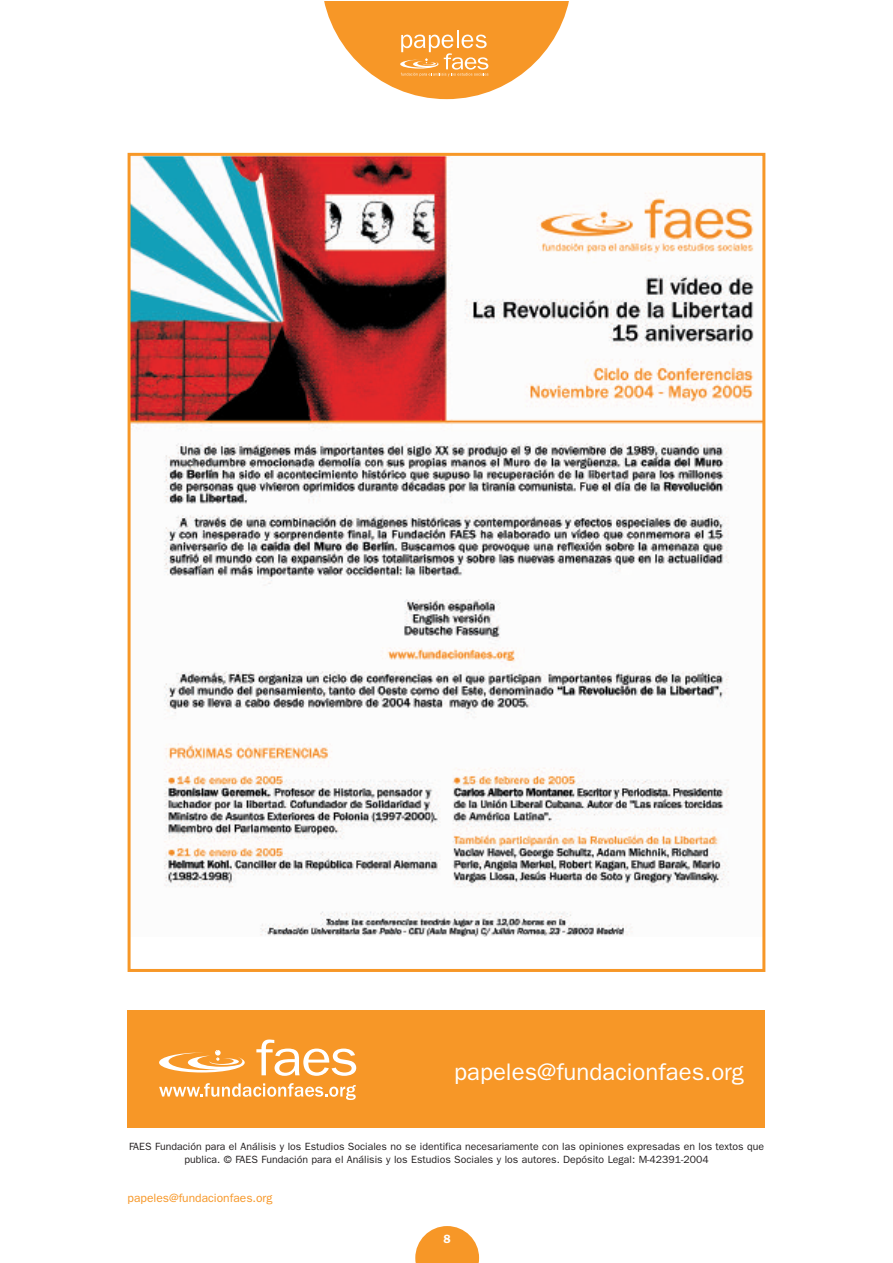
<style>
.page{position:relative;width:893px;height:1263px;background:#fff}
.page>*{position:absolute;margin:0;border:0;box-sizing:border-box;transform-origin:0 0}
.t1{font:24px "Franklin Gothic";color:#fff}
.t2{font:12px "Franklin Gothic";color:#f79727}
.t3{font:600 12px "Franklin Gothic";color:#fff}
.t4{font:10.5px/13.5px "Franklin Gothic";color:#231f20;text-align:center}
</style>
<div class="page">
<svg style="left:415px;top:1226px;width:64px;height:37px"></svg>
<svg style="left:324px;top:1px;width:245px;height:98px"></svg>
<div style="left:128px;top:1011px;width:637px;height:117px;background:#f79727"></div>
<svg style="left:159px;top:1083px;width:197px;height:17px"></svg>
<svg style="left:256px;top:1039px;width:100px;height:37px"></svg>
<svg style="left:159px;top:1050px;width:86px;height:22px"></svg>
<img style="left:132px;top:157px;width:629px;height:780px">
<div style="left:128px;top:153px;width:637px;height:819px;border:3px solid #f79727"></div>
<h1 class="t1" style="left:454px;top:1063px;width:291px">papeles@fundacionfaes.org</h1>
<p class="t4" style="left:129px;top:1140px;width:637px">FAES Fundación para el Análisis y los Estudios Sociales no se identifica necesariamente con las opiniones expresadas en los textos que publica. © FAES Fundación para el Análisis y los Estudios Sociales y los autores. Depósito Legal: M-42391-2004</p>
<p class="t2" style="left:128px;top:1194px;width:146px">papeles@fundacionfaes.org</p>
<p class="t3" style="left:444px;top:1234px;width:9px">8</p>
</div>
